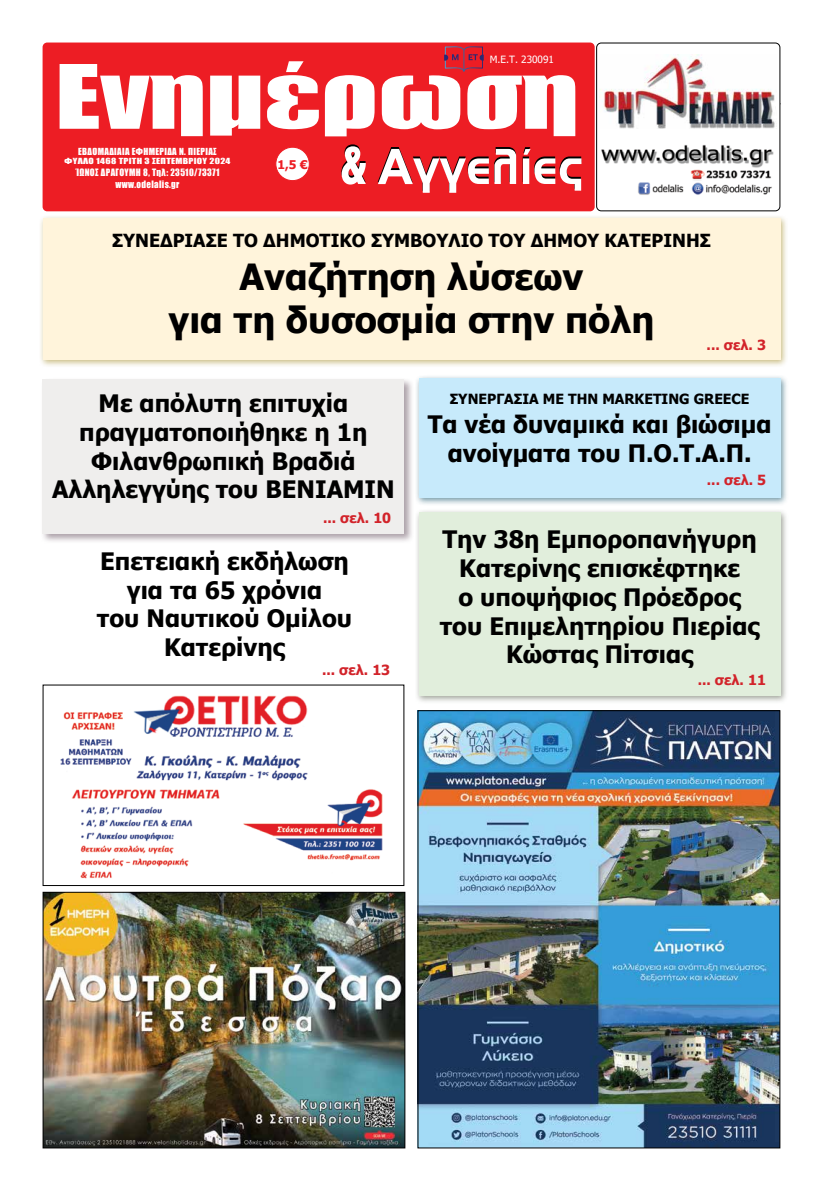
<style>
.page{position:relative;width:823px;height:1191px;background:#fff}
.page>*{position:absolute;margin:0;border:0;box-sizing:border-box;transform-origin:0 0}
.t1{font:700 36px/43.2px "Tahoma";color:#000;text-align:center}
.t2{font:700 24px/28.8px "Tahoma";color:#000;text-align:center}
.t3{font:700 18px "Tahoma";color:#000}
.t4{font:700 14px "Tahoma";color:#d2232a}
.t5{font:700 14px "Tahoma";color:#000}
.t6{font:700 12px "Tahoma";color:#ed1d24}
.t7{font:10px "Tahoma";color:#fff}
.t8{font:9.3px/11.7px "Impact";letter-spacing:.04em;color:#fff;text-align:center;scale:.96 1}
.t9{font:7.7px "Impact";letter-spacing:.03em;color:#fff;scale:1.27 1}
</style>
<div class="page">
<div style="left:43px;top:43px;width:551px;height:168px;background:#ed1d24;border-radius:5px"></div>
<svg style="left:341px;top:144px;width:240px;height:49px"></svg>
<img style="left:597px;top:142px;width:177px;height:55px">
<div style="left:595px;top:42px;width:185px;height:169px;border:1px solid #000;border-radius:5px"></div>
<img style="left:599px;top:55px;width:176px;height:74px">
<div style="left:414px;top:508px;width:374px;height:196px;background:#7e8476;opacity:.75"></div>
<div style="left:418px;top:512px;width:362px;height:184px;background:#e1eedc"></div>
<div style="left:41px;top:377px;width:373px;height:166px;background:#92838d;opacity:.75"></div>
<div style="left:43px;top:379px;width:361px;height:154px;background:#efeeed"></div>
<div style="left:414px;top:374px;width:374px;height:131px;background:#437689;opacity:.75"></div>
<div style="left:418px;top:378px;width:362px;height:119px;background:#c7eafb"></div>
<div style="left:39px;top:214px;width:749px;height:154px;background:#937800;opacity:.5"></div>
<div style="left:43px;top:218px;width:737px;height:142px;background:#fff4db"></div>
<div style="left:276px;top:147px;width:33px;height:34px;background:#fff;border-radius:50%"></div>
<div style="left:275px;top:147px;width:34px;height:34px;border:1px solid #ed1d24;border-radius:50%"></div>
<svg style="left:60px;top:46px;width:515px;height:90px"></svg>
<img style="left:419px;top:712px;width:359px;height:434px">
<div style="left:417px;top:710px;width:363px;height:438px;border:1px solid #000"></div>
<img style="left:45px;top:893px;width:358px;height:253px">
<div style="left:43px;top:891px;width:362px;height:257px;border:1px solid #000"></div>
<img style="left:60px;top:695px;width:323px;height:184px">
<div style="left:43px;top:684px;width:361px;height:202px;border:1px solid #000"></div>
<p class="t8" style="left:78px;top:145px;width:146px">ΕΒΔΟΜΑΔΙΑΙΑ ΕΦΗΜΕΡΙΔΑ Ν. ΠΙΕΡΙΑΣ</p>
<p class="t9" style="left:65px;top:155px;width:132px">ΦΥΛΛΟ 1468 ΤΡΙΤΗ 3 ΣΕΠΤΕΜΒΡΙΟΥ 2024</p>
<p class="t8" style="left:75px;top:166px;width:152px">ΊΩΝΟΣ ΔΡΑΓΟYΜΗ 8, Tηλ: 23510/73371 www.odelalis.gr</p>
<p class="t6" style="left:277px;top:156px;width:32px">1,5 €</p>
<p class="t7" style="left:489px;top:52px;width:66px">Μ.Ε.Τ. 230091</p>
<p class="t3" style="left:112px;top:228px;width:600px">ΣΥΝΕΔΡΙΑΣΕ ΤΟ ΔΗΜΟΤΙΚΟ ΣΥΜΒΟΥΛΙΟ ΤΟΥ ΔΗΜΟΥ ΚΑΤΕΡΙΝΗΣ</p>
<h1 class="t1" style="left:168px;top:257px;width:487px">Αναζήτηση λύσεων<br>για τη δυσοσμία στην πόλη</h1>
<p class="t4" style="left:706px;top:335px;width:61px">... σελ. 3</p>
<p class="t2" style="left:52px;top:390px;width:344px">Με απόλυτη επιτυχία πραγματοποιήθηκε η 1η<br>Φιλανθρωπική Βραδιά<br>Αλληλεγγύης του ΒΕΝΙΑΜΙΝ</p>
<p class="t4" style="left:323px;top:508px;width:70px">... σελ. 10</p>
<p class="t2" style="left:97px;top:547px;width:256px">Επετειακή εκδήλωση για τα 65 χρόνια<br>του Ναυτικού Ομίλου<br>Κατερίνης</p>
<p class="t4" style="left:322px;top:659px;width:70px">... σελ. 13</p>
<p class="t5" style="left:449px;top:389px;width:301px">ΣΥΝΕΡΓΑΣΙΑ ΜΕ ΤΗΝ MARKETING GREECE</p>
<p class="t2" style="left:427px;top:411px;width:345px">Τα νέα δυναμικά και βιώσιμα ανοίγματα του Π.Ο.Τ.Α.Π.</p>
<p class="t4" style="left:706px;top:469px;width:61px">... σελ. 5</p>
<p class="t2" style="left:439px;top:526px;width:321px">Την 38η Εμποροπανήγυρη<br>Κατερίνης επισκέφτηκε<br>ο υποψήφιος Πρόεδρος του Επιμελητηρίου Πιερίας<br>Κώστας Πίτσιας</p>
<p class="t4" style="left:697px;top:670px;width:70px">... σελ. 11</p>
</div>
